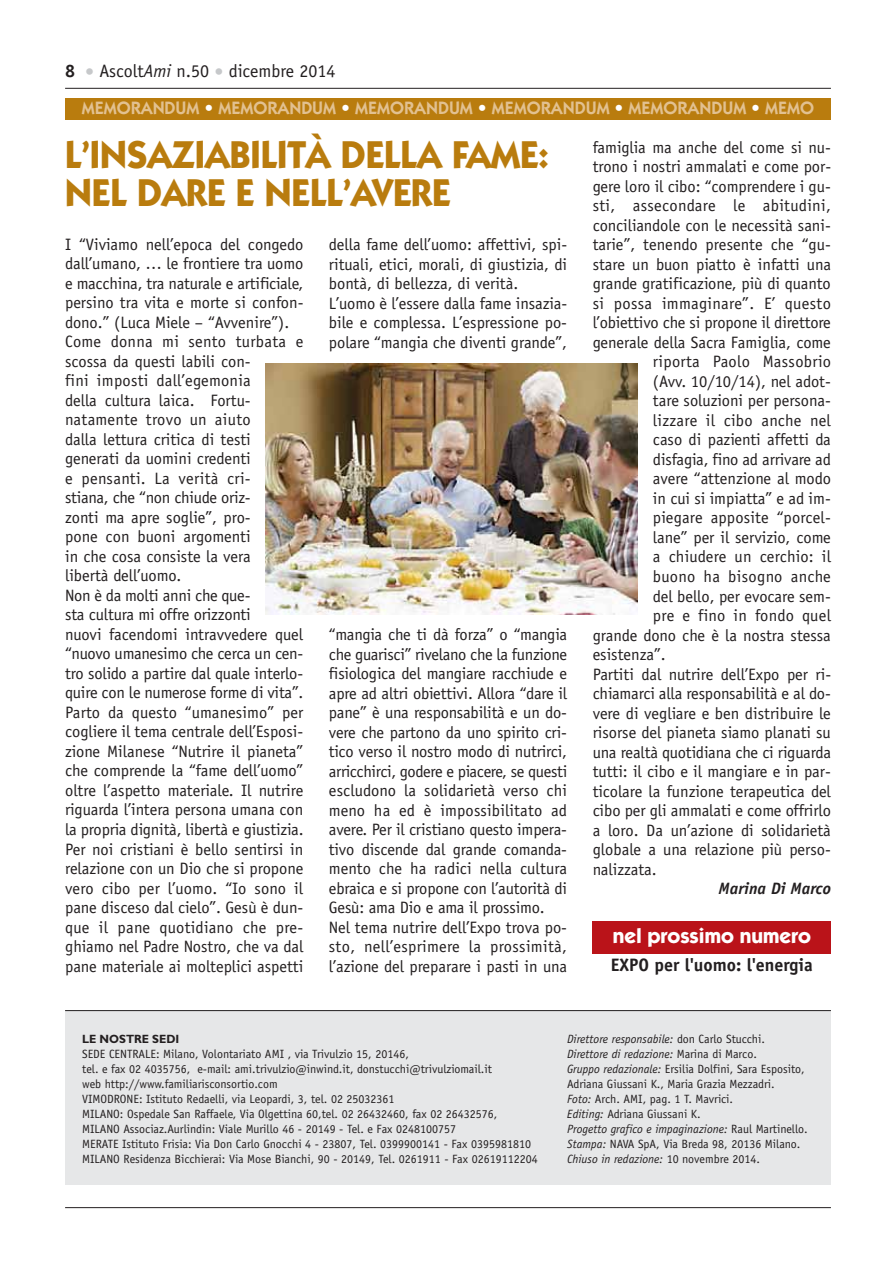
<style>
.page{position:relative;width:895px;height:1264px;background:#fff}
.page>*{position:absolute;margin:0;border:0;box-sizing:border-box;transform-origin:0 0}
.t1{font:700 39px/37.5px "Itc Kabel";color:#b97c0e;scale:.95 1}
.t2{font:700 21px "Itc Kabel";color:#fff}
.t3{font:600 18px "Itc Kabel";color:#e2c191}
.t4{font:18px "Officina Sans";color:#231f20}
.t5{font:700 18px "Officina Sans";color:#231f20}
.t6{font:16.5px/19.5px "Officina Sans";color:#231f20}
.t7{font:16.5px "Officina Sans";letter-spacing:.02em;color:#231f20}
.t8{font:italic 700 16.5px "Officina Sans";color:#231f20}
.t9{font:12px/15px "Officina Sans";color:#231f20}
.t10{font:700 12px "Gill Sans";color:#231f20;scale:.95 1}
.s1{font-weight:700}
.s2{color:#c6c8ca}
.s3{font-style:italic}
.s4{color:#fff}
</style>
<div class="page">
<div style="left:65px;top:1010px;width:765px;height:174px;background:#e6e7e8"></div>
<hr style="left:65px;top:1010px;width:765px;height:1px;background:#231f20">
<hr style="left:65px;top:88px;width:765px;height:1px;background:#231f20">
<hr style="left:65px;top:1207px;width:765px;height:1px;background:#231f20">
<div style="left:65px;top:98px;width:765px;height:21px;background:#b97c0e"></div>
<div style="left:592px;top:921px;width:238px;height:33px;background:#ba1319"></div>
<img style="left:266px;top:363px;width:372px;height:252px">
<p class="t4" style="left:65px;top:64px;width:272px"><span class="s1">8</span> <span class="s2">•</span> Ascolt<span class="s3">Ami</span> n.50 <span class="s2">•</span> dicembre 2014</p>
<p class="t3" style="left:82px;top:102px;width:733px">MEMORANDUM <span class="s4">•</span> MEMORANDUM <span class="s4">•</span> MEMORANDUM <span class="s4">•</span> MEMORANDUM <span class="s4">•</span> MEMORANDUM <span class="s4">•</span> MEMO</p>
<h1 class="t1" style="left:65px;top:140px;width:510px">L’INSAZIABILITÀ DELLA FAME:<br>NEL DARE E NELL’AVERE</h1>
<p class="t6" style="left:592px;top:139px;width:240px">famiglia ma anche del come si nu-</p>
<p class="t6" style="left:592px;top:158px;width:240px">trono i nostri ammalati e come por-</p>
<p class="t6" style="left:592px;top:178px;width:240px">gere loro il cibo: “comprendere i gu-</p>
<p class="t7" style="left:592px;top:199px;width:240px">sti, assecondare le abitudini,</p>
<p class="t6" style="left:592px;top:217px;width:240px">conciliandole con le necessità sani-</p>
<p class="t6" style="left:592px;top:236px;width:240px">tarie”, tenendo presente che “gu-</p>
<p class="t6" style="left:592px;top:256px;width:240px">stare un buon piatto è infatti una</p>
<p class="t6" style="left:592px;top:275px;width:239px">grande gratificazione, più di quanto</p>
<p class="t7" style="left:592px;top:297px;width:240px">si possa immaginare”. E’ questo</p>
<p class="t6" style="left:592px;top:314px;width:240px">l’obiettivo che si propone il direttore</p>
<p class="t6" style="left:592px;top:334px;width:240px">generale della Sacra Famiglia, come</p>
<p class="t7" style="left:653px;top:355px;width:179px">riporta Paolo Massobrio</p>
<p class="t6" style="left:653px;top:373px;width:179px">(Avv. 10/10/14), nel adot-</p>
<p class="t6" style="left:653px;top:392px;width:179px">tare soluzioni per persona-</p>
<p class="t7" style="left:653px;top:414px;width:179px">lizzare il cibo anche nel</p>
<p class="t6" style="left:653px;top:431px;width:179px">caso di pazienti affetti da</p>
<p class="t6" style="left:653px;top:451px;width:179px">disfagia, fino ad arrivare ad</p>
<p class="t6" style="left:653px;top:470px;width:179px">avere “attenzione al modo</p>
<p class="t6" style="left:653px;top:490px;width:179px">in cui si impiatta” e ad im-</p>
<p class="t6" style="left:653px;top:510px;width:179px">piegare apposite “porcel-</p>
<p class="t6" style="left:653px;top:529px;width:179px">lane” per il servizio, come</p>
<p class="t6" style="left:653px;top:549px;width:179px">a chiudere un cerchio: il</p>
<p class="t7" style="left:653px;top:570px;width:179px">buono ha bisogno anche</p>
<p class="t6" style="left:653px;top:588px;width:179px">del bello, per evocare sem-</p>
<p class="t6" style="left:653px;top:607px;width:179px">pre e fino in fondo quel</p>
<p class="t6" style="left:592px;top:627px;width:240px">grande dono che è la nostra stessa</p>
<p class="t6" style="left:592px;top:646px;width:74px">esistenza”.</p>
<p class="t6" style="left:592px;top:666px;width:240px">Partiti dal nutrire dell’Expo per ri-</p>
<p class="t6" style="left:592px;top:685px;width:240px">chiamarci alla responsabilità e al do-</p>
<p class="t6" style="left:592px;top:705px;width:240px">vere di vegliare e ben distribuire le</p>
<p class="t6" style="left:592px;top:724px;width:240px">risorse del pianeta siamo planati su</p>
<p class="t6" style="left:592px;top:744px;width:240px">una realtà quotidiana che ci riguarda</p>
<p class="t6" style="left:592px;top:763px;width:240px">tutti: il cibo e il mangiare e in par-</p>
<p class="t6" style="left:592px;top:783px;width:240px">ticolare la funzione terapeutica del</p>
<p class="t6" style="left:592px;top:802px;width:240px">cibo per gli ammalati e come offrirlo</p>
<p class="t6" style="left:592px;top:822px;width:240px">a loro. Da un’azione di solidarietà</p>
<p class="t6" style="left:592px;top:841px;width:240px">globale a una relazione più perso-</p>
<p class="t6" style="left:592px;top:861px;width:66px">nalizzata.</p>
<p class="t8" style="left:718px;top:882px;width:114px">Marina Di Marco</p>
<p class="t6" style="left:65px;top:236px;width:240px">I “Viviamo nell’epoca del congedo dall’umano, … le frontiere tra uomo e macchina, tra naturale e artificiale, persino tra vita e morte si confon&shy;dono.” (Luca Miele – “Avvenire”).<br>Come donna mi sento turbata e scossa da questi labili con-<br>fini imposti dall’egemonia<br>della cultura laica. Fortu&shy;natamente trovo un aiuto<br>dalla lettura critica di testi generati da uomini credenti<br>e pensanti. La verità cri-<br>stiana, che “non chiude oriz-<br>zonti ma apre soglie”, pro-<br>pone con buoni argomenti<br>in che cosa consiste la vera<br>libertà dell’uomo.<br>Non è da molti anni che que-<br>sta cultura mi offre orizzonti<br>nuovi facendomi intravvedere quel “nuovo umanesimo che cerca un cen&shy;tro solido a partire dal quale interlo&shy;quire con le numerose forme di vita”.<br>Parto da questo “umanesimo” per cogliere il tema centrale dell’Esposi&shy;zione Milanese “Nutrire il pianeta” che comprende la “fame dell’uomo” oltre l’aspetto materiale. Il nutrire riguarda l’intera persona umana con la propria dignità, libertà e giustizia.<br>Per noi cristiani è bello sentirsi in relazione con un Dio che si propone vero cibo per l’uomo. “Io sono il pane disceso dal cielo”. Gesù è dun&shy;que il pane quotidiano che pre&shy;ghiamo nel Padre Nostro, che va dal pane materiale ai molteplici aspetti</p>
<p class="t6" style="left:329px;top:236px;width:240px">della fame dell’uomo: affettivi, spi&shy;rituali, etici, morali, di giustizia, di bontà, di bellezza, di verità.<br>L’uomo è l’essere dalla fame insazia&shy;bile e complessa. L’espressione po&shy;polare “mangia che diventi grande”,</p>
<p class="t6" style="left:329px;top:626px;width:240px">“mangia che ti dà forza” o “mangia che guarisci” rivelano che la funzione fisiologica del mangiare racchiude e apre ad altri obiettivi. Allora “dare il pane” è una responsabilità e un do&shy;vere che partono da uno spirito cri&shy;tico verso il nostro modo di nutrirci, arricchirci, godere e piacere, se questi escludono la solidarietà verso chi meno ha ed è impossibilitato ad avere. Per il cristiano questo impera&shy;tivo discende dal grande comanda&shy;mento che ha radici nella cultura ebraica e si propone con l’autorità di Gesù: ama Dio e ama il prossimo.<br>Nel tema nutrire dell’Expo trova po&shy;sto, nell’esprimere la prossimità, l’azione del preparare i pasti in una</p>
<p class="t2" style="left:612px;top:928px;width:200px">nel prossimo numero</p>
<p class="t5" style="left:610px;top:958px;width:203px">EXPO per l'uomo: l'energia</p>
<p class="t10" style="left:82px;top:1033px;width:104px">LE NOSTRE SEDI</p>
<p class="t9" style="left:82px;top:1047px;width:457px">SEDE CENTRALE: Milano, Volontariato AMI , via Trivulzio 15, 20146,<br>tel. e fax 02 4035756, e-mail: ami.trivulzio@inwind.it, donstucchi@trivulziomail.it<br>web http://www.familiarisconsortio.com<br>VIMODRONE: Istituto Redaelli, via Leopardi, 3, tel. 02 25032361<br>MILANO: Ospedale San Raffaele, Via Olgettina 60,tel. 02 26432460, fax 02 26432576, MILANO Associaz.Aurlindin: Viale Murillo 46 - 20149 - Tel. e Fax 0248100757<br>MERATE Istituto Frisia: Via Don Carlo Gnocchi 4 - 23807, Tel. 0399900141 - Fax 0395981810<br>MILANO Residenza Bicchierai: Via Mose Bianchi, 90 - 20149, Tel. 0261911 - Fax 02619112204</p>
<p class="t9" style="left:567px;top:1032px;width:242px"><span class="s3">Direttore responsabile:</span> don Carlo Stucchi.<br><span class="s3">Direttore di redazione:</span> Marina di Marco.<br><span class="s3">Gruppo redazionale:</span> Ersilia Dolfini, Sara Esposito, Adriana Giussani K., Maria Grazia Mezzadri.<br><span class="s3">Foto:</span> Arch. AMI, pag. 1 T. Mavrici.<br><span class="s3">Editing:</span> Adriana Giussani K.<br><span class="s3">Progetto grafico e impaginazione:</span> Raul Martinello.<br><span class="s3">Stampa:</span> NAVA SpA, Via Breda 98, 20136 Milano.<br><span class="s3">Chiuso in redazione:</span> 10 novembre 2014.</p>
</div>
